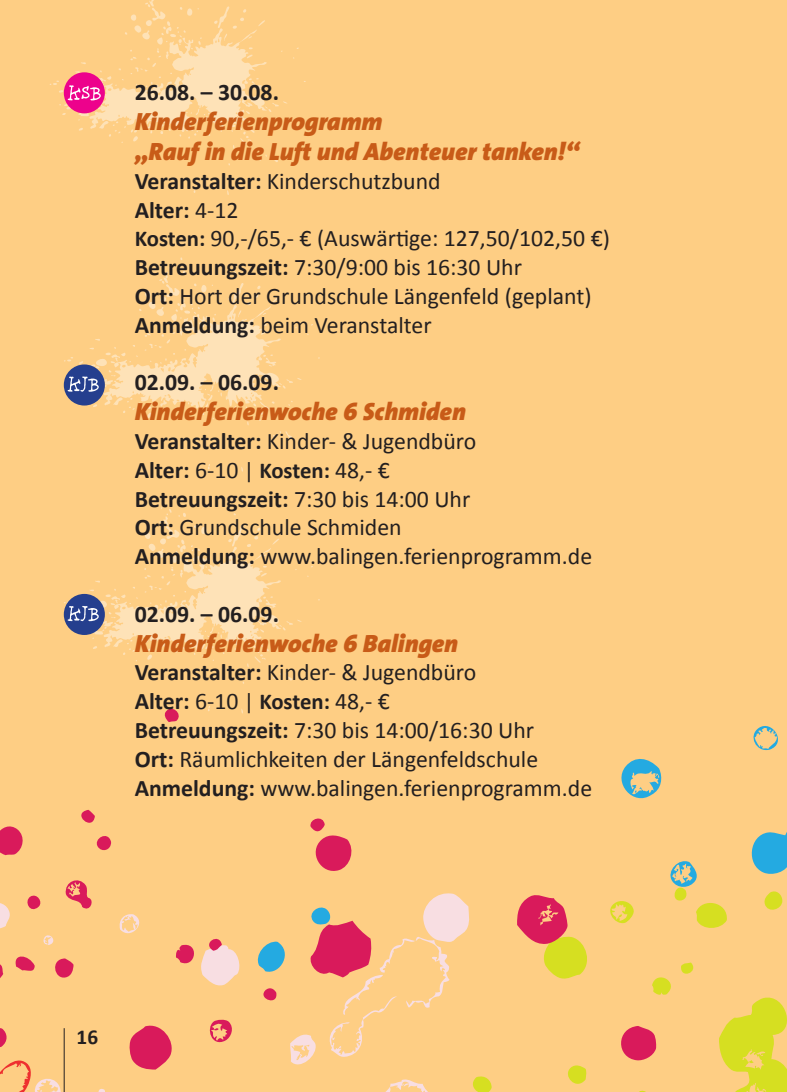
<style>
.page{position:relative;width:787px;height:1092px;background:#fff}
.page>*{position:absolute;margin:0;border:0;box-sizing:border-box;transform-origin:0 0}
.t1{font:italic 900 25px/30px "The Sans";color:#c85b18}
.t2{font:23.75px/28.8px "Calibri";color:#231f20}
.t3{font:700 23.75px "Calibri";color:#231f20}
.t4{font:700 21.25px "Calibri";color:#231f20}
.s1{font-weight:700}
.s2{font-weight:700;font-size:22.75px}
.s3{font-size:22.75px}
</style>
<div class="page">
<div style="left:765px;top:0;width:22px;height:1091px;background:#fece84"></div>
<div style="left:0;top:0;width:765px;height:1091px;background:#fece84"></div>
<svg style="left:0;top:903px;width:10px;height:26px"></svg>
<svg style="left:43px;top:935px;width:11px;height:10px"></svg>
<svg style="left:99px;top:1088px;width:6px;height:3px"></svg>
<svg style="left:119px;top:914px;width:21px;height:20px"></svg>
<svg style="left:753px;top:726px;width:25px;height:25px"></svg>
<svg style="left:621px;top:759px;width:41px;height:40px"></svg>
<svg style="left:610px;top:901px;width:24px;height:23px"></svg>
<svg style="left:764px;top:891px;width:18px;height:19px"></svg>
<svg style="left:652px;top:962px;width:42px;height:33px"></svg>
<svg style="left:670px;top:861px;width:57px;height:67px"></svg>
<svg style="left:568px;top:1065px;width:19px;height:19px"></svg>
<svg style="left:719px;top:997px;width:68px;height:94px"></svg>
<svg style="left:517px;top:895px;width:70px;height:84px"></svg>
<svg style="left:209px;top:1019px;width:23px;height:24px"></svg>
<svg style="left:176px;top:938px;width:64px;height:48px"></svg>
<svg style="left:0;top:1028px;width:61px;height:63px"></svg>
<svg style="left:15px;top:956px;width:20px;height:15px"></svg>
<svg style="left:65px;top:880px;width:27px;height:29px"></svg>
<svg style="left:81px;top:809px;width:30px;height:42px"></svg>
<svg style="left:164px;top:713px;width:15px;height:9px"></svg>
<svg style="left:0;top:826px;width:23px;height:29px"></svg>
<svg style="left:751px;top:832px;width:36px;height:42px;background:#4ab0d0"></svg>
<svg style="left:621px;top:1026px;width:35px;height:34px"></svg>
<svg style="left:254px;top:893px;width:237px;height:199px"></svg>
<svg style="left:129px;top:1025px;width:43px;height:44px"></svg>
<svg style="left:310px;top:818px;width:42px;height:53px"></svg>
<svg style="left:55px;top:958px;width:19px;height:20px"></svg>
<svg style="left:0;top:964px;width:3px;height:14px"></svg>
<svg style="left:27px;top:895px;width:14px;height:15px"></svg>
<svg style="left:49px;top:0;width:257px;height:195px"></svg>
<svg style="left:63px;top:257px;width:257px;height:215px"></svg>
<svg style="left:63px;top:499px;width:257px;height:214px"></svg>
<div style="left:64px;top:364px;width:41px;height:41px;background:#253f8e;border-radius:50%"></div>
<svg style="left:68px;top:376px;width:31px;height:16px"></svg>
<div style="left:64px;top:594px;width:41px;height:41px;background:#253f8e;border-radius:50%"></div>
<svg style="left:68px;top:606px;width:31px;height:15px"></svg>
<div style="left:64px;top:72px;width:41px;height:41px;background:#ed028c;border-radius:50%"></div>
<svg style="left:68px;top:85px;width:33px;height:15px"></svg>
<hr style="left:64px;top:1028px;width:1px;height:63px;background:#231f20">
<p class="t3" style="left:135px;top:77px;width:146px">26.08. – 30.08.</p>
<p class="t1" style="left:135px;top:106px;width:446px">Kinderferienprogramm<br>„Rauf in die Luft und Abenteuer tanken!“</p>
<p class="t2" style="left:135px;top:165px;width:477px"><span class="s1">Veranstalter:</span> Kinderschutzbund<br><span class="s1">Alter:</span> 4-12<br><span class="s2">Kosten:</span> 90,-/65,- € (Auswärtige: 127,50/102,50 €)<br><span class="s1">Betreuungszeit:</span> 7:30/9:00 bis 16:30 Uhr<br><span class="s1">Ort:</span> Hort der Grundschule Längenfeld (geplant)<br><span class="s1">Anmeldung:</span> beim Veranstalter</p>
<p class="t3" style="left:135px;top:367px;width:146px">02.09. – 06.09.</p>
<p class="t1" style="left:135px;top:396px;width:333px">Kinderferienwoche 6 Schmiden</p>
<p class="t2" style="left:135px;top:425px;width:459px"><span class="s1">Veranstalter:</span> Kinder- &amp; Jugendbüro<br><span class="s1">Alter:</span> 6-10 <span class="s3">|</span> <span class="s2">Kosten:</span> 48,- €<br><span class="s1">Betreuungszeit:</span> 7:30 bis 14:00 Uhr<br><span class="s1">Ort:</span> Grundschule Schmiden<br><span class="s1">Anmeldung:</span> www.balingen.ferienprogramm.de</p>
<p class="t3" style="left:135px;top:599px;width:146px">02.09. – 06.09.</p>
<p class="t1" style="left:135px;top:627px;width:325px">Kinderferienwoche 6 Balingen</p>
<p class="t2" style="left:135px;top:657px;width:459px"><span class="s1">Veranstalter:</span> Kinder- &amp; Jugendbüro<br><span class="s1">Alter:</span> 6-10 <span class="s3">|</span> <span class="s2">Kosten:</span> 48,- €<br><span class="s1">Betreuungszeit:</span> 7:30 bis 14:00/16:30 Uhr<br><span class="s1">Ort:</span> Räumlichkeiten der Längenfeldschule <span class="s1">Anmeldung:</span> www.balingen.ferienprogramm.de</p>
<p class="t4" style="left:77px;top:1023px;width:23px">16</p>
</div>
